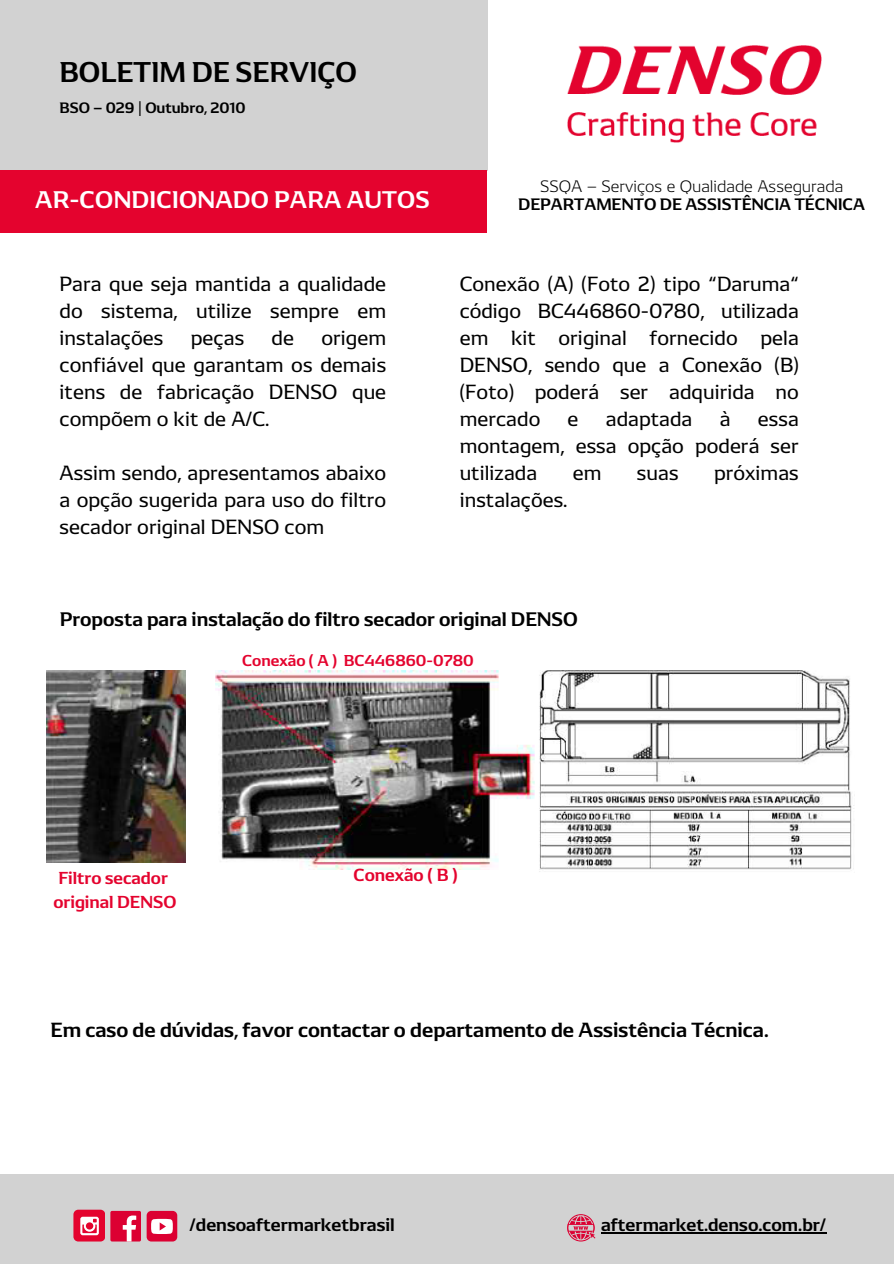
<style>
.page{position:relative;width:894px;height:1264px;background:#fff}
.page>*{position:absolute;margin:0;border:0;box-sizing:border-box;transform-origin:0 0}
.t1{font:700 28.5px "DENSO";color:#000}
.t2{font:700 24px "DENSO";letter-spacing:.005em;color:#fff}
.t3{font:20.4px/27px "DENSO";color:#000;text-align:justify}
.t4{font:700 20.4px "DENSO";color:#000}
.t5{font:700 19.5px "DENSO";color:#000}
.t6{font:700 18px "DENSO";color:#000}
.t7{font:700 17.4px "DENSO";color:#e4032e}
.t8{font:700 17.25px/23.7px "DENSO";color:#e4032e}
.t9{font:300 16.5px "DENSO";color:#000}
.t10{font:700 16.5px "DENSO";color:#000}
.t11{font:700 15.75px "DENSO";color:#e4032e}
.t12{font:700 15px "DENSO";color:#000}
</style>
<div class="page">
<img style="left:46px;top:670px;width:139px;height:192px">
<img style="left:215px;top:670px;width:320px;height:199px">
<img style="left:539px;top:670px;width:315px;height:202px">
<div style="left:0;top:0;width:487px;height:170px;background:#d2d2d2"></div>
<div style="left:0;top:170px;width:487px;height:62px;background:#e4032e"></div>
<div style="left:1px;top:1174px;width:892px;height:89px;background:#d2d2d2"></div>
<div style="left:110px;top:1210px;width:31px;height:31px;background:#dc0032;border-radius:2px"></div>
<svg style="left:123px;top:1215px;width:13px;height:26px"></svg>
<div style="left:147px;top:1210px;width:30px;height:31px;background:#dc0032;border-radius:5px"></div>
<svg style="left:151px;top:1218px;width:22px;height:15px"></svg>
<div style="left:73px;top:1209px;width:32px;height:32px;background:#e4032e;border-radius:5px"></div>
<svg style="left:80px;top:1216px;width:19px;height:19px"></svg>
<hr style="left:601px;top:1232px;width:225px;height:1px;background:#000">
<svg style="left:567px;top:1214px;width:28px;height:27px"></svg>
<img style="left:567px;top:45px;width:254px;height:97px">
<h1 class="t1" style="left:60px;top:57px;width:299px">BOLETIM DE SERVIÇO</h1>
<p class="t12" style="left:60px;top:99px;width:188px">BSO – 029 | Outubro, 2010</p>
<p class="t2" style="left:35px;top:186px;width:396px">AR-CONDICIONADO PARA AUTOS</p>
<p class="t3" style="left:60px;top:270px;width:328px">Para que seja mantida a qualidade do sistema, utilize sempre em instalações</p>
<p class="t3" style="left:60px;top:324px;width:328px;text-indent:262px">origem confiável que garantam os demais itens de fabricação DENSO que compõem o kit de A/C.</p>
<p class="t3" style="left:60px;top:459px;width:328px">Assim sendo, apresentamos abaixo a opção sugerida para uso do filtro secador original DENSO com</p>
<p class="t3" style="left:191px;top:324px;width:55px">peças</p>
<p class="t3" style="left:271px;top:324px;width:24px">de</p>
<p class="t9" style="left:540px;top:178px;width:304px">SSQA – Serviços e Qualidade Assegurada</p>
<p class="t10" style="left:518px;top:196px;width:348px">DEPARTAMENTO DE ASSISTÊNCIA TÉCNICA</p>
<p class="t3" style="left:459px;top:270px;width:340px">Conexão (A) (Foto 2) tipo “Daruma“ código BC446860-0780, utilizada em kit original fornecido pela DENSO, sendo que a Conexão (B) (Foto) poderá ser adquirida no mercado</p>
<p class="t3" style="left:567px;top:405px;width:12px">e</p>
<p class="t3" style="left:605px;top:405px;width:88px">adaptada</p>
<p class="t3" style="left:719px;top:405px;width:12px">à</p>
<p class="t3" style="left:459px;top:405px;width:340px;text-indent:298px">essa montagem, essa opção poderá ser utilizada</p>
<p class="t3" style="left:572px;top:459px;width:30px">em</p>
<p class="t3" style="left:636px;top:459px;width:43px">suas</p>
<p class="t3" style="left:713px;top:459px;width:86px">próximas</p>
<p class="t3" style="left:459px;top:486px;width:109px">instalações.</p>
<p class="t5" style="left:60px;top:608px;width:519px">Proposta para instalação do filtro secador original DENSO</p>
<p class="t11" style="left:242px;top:651px;width:233px">Conexão ( A ) BC446860-0780</p>
<p class="t8" style="left:53px;top:866px;width:124px">Filtro secador original DENSO</p>
<p class="t7" style="left:353px;top:865px;width:106px">Conexão ( B )</p>
<p class="t4" style="left:51px;top:1018px;width:719px">Em caso de dúvidas, favor contactar o departamento de Assistência Técnica.</p>
<p class="t6" style="left:190px;top:1214px;width:206px">/densoaftermarketbrasil</p>
<p class="t6" style="left:601px;top:1214px;width:226px">aftermarket.denso.com.br/</p>
</div>
